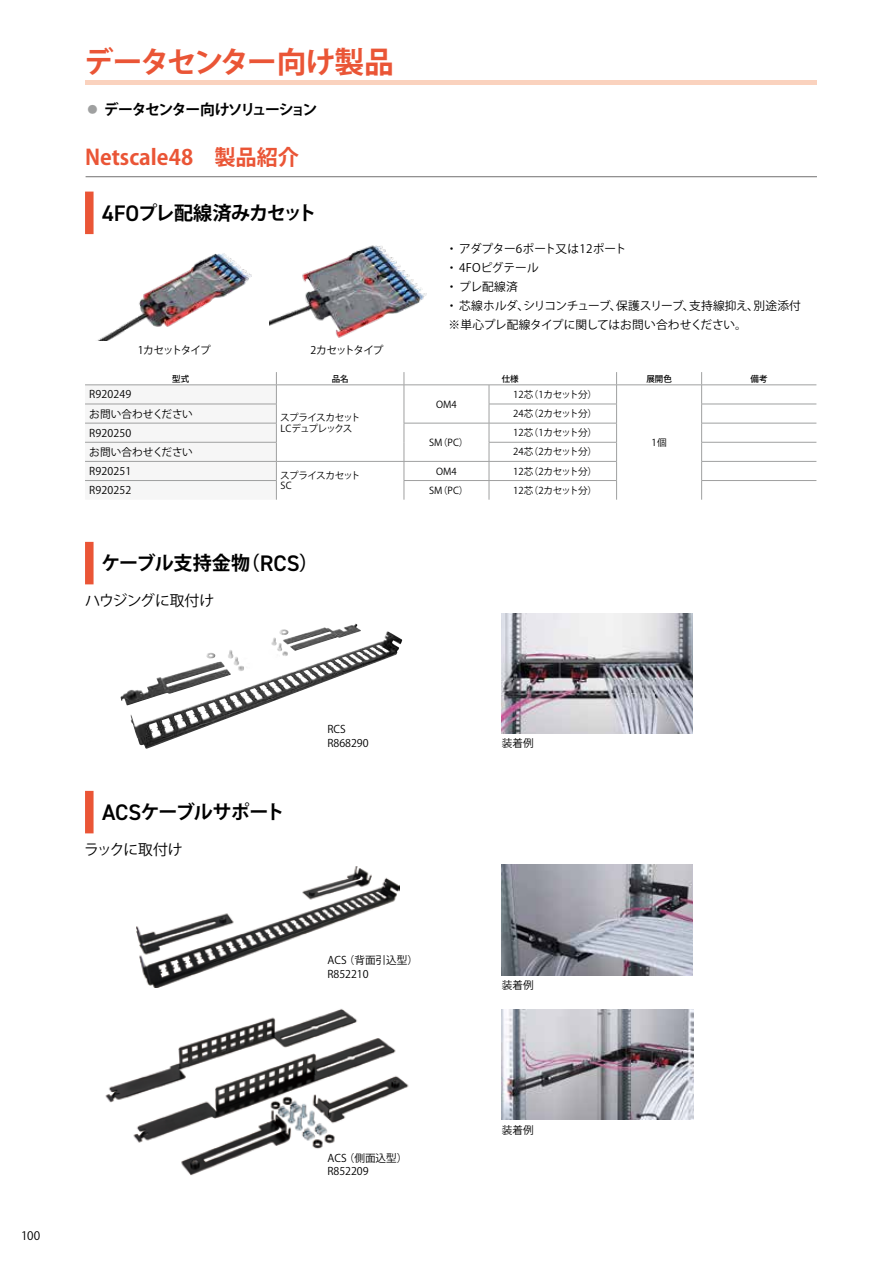
<style>
.page{position:relative;width:893px;height:1263px;background:#fff}
.page>*{position:absolute;margin:0;border:0;box-sizing:border-box;transform-origin:0 0}
.t1{font:700 29.7px "Koz Go Pro";letter-spacing:-.06em;color:#ea5536}
.t2{font:700 21.3px "Koz Go Pro";color:#ea5536}
.t3{font:700 19.2px "Koz Go Pro";letter-spacing:-.05em;color:#000}
.t4{font:700 19.2px "Koz Go Pro";letter-spacing:-.01em;color:#000}
.t5{font:700 14.85px "Koz Go Pro";letter-spacing:-.1em;color:#000}
.t6{font:14.85px "Koz Go Pro";letter-spacing:-.03em;color:#000}
.t7{font:11.7px/19.2px "Koz Go Pro";letter-spacing:.005em;color:#000}
.t8{font:10.65px/13.8px "Koz Go Pro";color:#000}
.t9{font:10.65px "Koz Go Pro";letter-spacing:-.09em;color:#000}
.t10{font:9.6px "Koz Go Pro";letter-spacing:-.03em;color:#000}
.t11{font:9.6px/10.6px "Koz Go Pro";letter-spacing:-.065em;color:#000}
.t12{font:9.6px/10.6px "Koz Go Pro";letter-spacing:-.06em;color:#000}
.t13{font:500 8.55px "Koz Go Pro";color:#000}
.s1{color:#9fa0a0}
.s2{font-family:"DIN2014";font-weight:600;font-size:22.5px}
</style>
<div class="page">
<div style="left:85px;top:542px;width:9px;height:42px;background:#ea5536"></div>
<div style="left:85px;top:192px;width:9px;height:42px;background:#ea5536"></div>
<div style="left:85px;top:791px;width:9px;height:42px;background:#ea5536"></div>
<img style="left:131px;top:623px;width:256px;height:103px">
<img style="left:98px;top:253px;width:154px;height:87px">
<img style="left:270px;top:245px;width:157px;height:93px">
<img style="left:502px;top:613px;width:190px;height:120px">
<img style="left:136px;top:866px;width:263px;height:122px">
<img style="left:502px;top:864px;width:190px;height:111px">
<img style="left:502px;top:1009px;width:192px;height:111px">
<hr style="left:276px;top:385px;width:128px;height:1px;background:#9fa0a0">
<hr style="left:404px;top:385px;width:85px;height:1px;background:#9fa0a0">
<hr style="left:489px;top:385px;width:128px;height:1px;background:#9fa0a0">
<hr style="left:617px;top:385px;width:85px;height:1px;background:#9fa0a0">
<hr style="left:702px;top:385px;width:114px;height:1px;background:#9fa0a0">
<svg style="left:85px;top:372px;width:192px;height:128px"></svg>
<svg style="left:404px;top:372px;width:1px;height:128px"></svg>
<svg style="left:489px;top:385px;width:1px;height:115px"></svg>
<svg style="left:616px;top:372px;width:1px;height:128px"></svg>
<svg style="left:701px;top:372px;width:1px;height:128px"></svg>
<hr style="left:85px;top:404px;width:192px;height:1px;background:#9fa0a0">
<hr style="left:489px;top:404px;width:128px;height:1px;background:#9fa0a0">
<hr style="left:701px;top:404px;width:115px;height:1px;background:#9fa0a0">
<hr style="left:85px;top:423px;width:192px;height:1px;background:#9fa0a0">
<hr style="left:404px;top:423px;width:85px;height:1px;background:#9fa0a0">
<hr style="left:489px;top:423px;width:128px;height:1px;background:#9fa0a0">
<hr style="left:701px;top:423px;width:115px;height:1px;background:#9fa0a0">
<hr style="left:85px;top:442px;width:192px;height:1px;background:#9fa0a0">
<hr style="left:489px;top:442px;width:128px;height:1px;background:#9fa0a0">
<hr style="left:701px;top:442px;width:115px;height:1px;background:#9fa0a0">
<hr style="left:85px;top:461px;width:191px;height:1px;background:#9fa0a0">
<hr style="left:276px;top:461px;width:128px;height:1px;background:#9fa0a0">
<hr style="left:404px;top:461px;width:85px;height:1px;background:#9fa0a0">
<hr style="left:489px;top:461px;width:128px;height:1px;background:#9fa0a0">
<hr style="left:701px;top:461px;width:115px;height:1px;background:#9fa0a0">
<hr style="left:85px;top:480px;width:192px;height:1px;background:#9fa0a0">
<hr style="left:404px;top:480px;width:85px;height:1px;background:#9fa0a0">
<hr style="left:489px;top:480px;width:128px;height:1px;background:#9fa0a0">
<hr style="left:701px;top:480px;width:115px;height:1px;background:#9fa0a0">
<img style="left:105px;top:1009px;width:304px;height:167px">
<hr style="left:86px;top:176px;width:731px;height:1px;background:#727171">
<hr style="left:85px;top:81px;width:731px;height:4px;background:#fad2be">
<h1 class="t1" style="left:84px;top:43px;width:312px">データセンター向け製品</h1>
<h3 class="t5" style="left:85px;top:100px;width:234px"><span class="s1">·</span> データセンター向けソリューション</h3>
<h2 class="t2" style="left:85px;top:144px;width:215px">Netscale48　製品紹介</h2>
<h3 class="t3" style="left:102px;top:200px;width:216px"><span class="s2">4FO</span>プレ配線済みカセット</h3>
<p class="t9" style="left:138px;top:343px;width:75px">1カセットタイプ</p>
<p class="t9" style="left:311px;top:343px;width:75px">2カセットタイプ</p>
<p class="t7" style="left:446px;top:239px;width:357px">・アダプター6ポート又は12ポート<br>・4FOピグテール<br>・プレ配線済<br>・芯線ホルダ、シリコンチューブ、保護スリーブ、支持線抑え、別途添付※単心プレ配線タイプに関してはお問い合わせください。</p>
<p class="t13" style="left:172px;top:373px;width:19px">型式</p>
<p class="t13" style="left:332px;top:373px;width:19px">品名</p>
<p class="t13" style="left:502px;top:373px;width:19px">仕様</p>
<p class="t13" style="left:646px;top:373px;width:27px">展開色</p>
<p class="t13" style="left:750px;top:373px;width:19px">備考</p>
<p class="t10" style="left:513px;top:388px;width:86px">12芯（1カセット分）</p>
<p class="t8" style="left:89px;top:388px;width:43px">R920249</p>
<p class="t10" style="left:436px;top:398px;width:22px">OM4</p>
<p class="t8" style="left:89px;top:407px;width:105px">お問い合わせください</p>
<p class="t10" style="left:513px;top:407px;width:86px">24芯（2カセット分）</p>
<p class="t8" style="left:89px;top:426px;width:43px">R920250</p>
<p class="t10" style="left:429px;top:436px;width:41px">SM（PC）</p>
<p class="t11" style="left:280px;top:413px;width:82px">スプライスカセット<br>LCデュプレックス</p>
<p class="t10" style="left:513px;top:427px;width:86px">12芯（1カセット分）</p>
<p class="t8" style="left:89px;top:445px;width:105px">お問い合わせください</p>
<p class="t10" style="left:513px;top:446px;width:86px">24芯（2カセット分）</p>
<p class="t8" style="left:89px;top:464px;width:43px">R920251</p>
<p class="t12" style="left:280px;top:470px;width:82px">スプライスカセット<br>SC</p>
<p class="t10" style="left:436px;top:465px;width:22px">OM4</p>
<p class="t10" style="left:513px;top:465px;width:86px">12芯（2カセット分）</p>
<p class="t8" style="left:89px;top:484px;width:43px">R920252</p>
<p class="t10" style="left:429px;top:484px;width:41px">SM（PC）</p>
<p class="t10" style="left:513px;top:484px;width:86px">12芯（2カセット分）</p>
<h3 class="t4" style="left:101px;top:551px;width:219px">ケーブル支持金物（<span class="s2">RCS</span>）</h3>
<h3 class="t6" style="left:85px;top:591px;width:131px">ハウジングに取付け</h3>
<h3 class="t3" style="left:102px;top:800px;width:184px"><span class="s2">ACS</span>ケーブルサポート</h3>
<h3 class="t6" style="left:84px;top:840px;width:100px">ラックに取付け</h3>
<p class="t8" style="left:327px;top:723px;width:43px">RCS<br>R868290</p>
<p class="t8" style="left:327px;top:954px;width:92px">ACS （背面引込型）<br>R852210</p>
<p class="t8" style="left:502px;top:736px;width:33px">装着例</p>
<p class="t8" style="left:502px;top:978px;width:33px">装着例</p>
<p class="t10" style="left:652px;top:436px;width:16px">1個</p>
<p class="t7" style="left:21px;top:1227px;width:21px">100</p>
<p class="t8" style="left:327px;top:1151px;width:81px">ACS （側面込型）<br>R852209</p>
<p class="t8" style="left:502px;top:1123px;width:33px">装着例</p>
</div>
